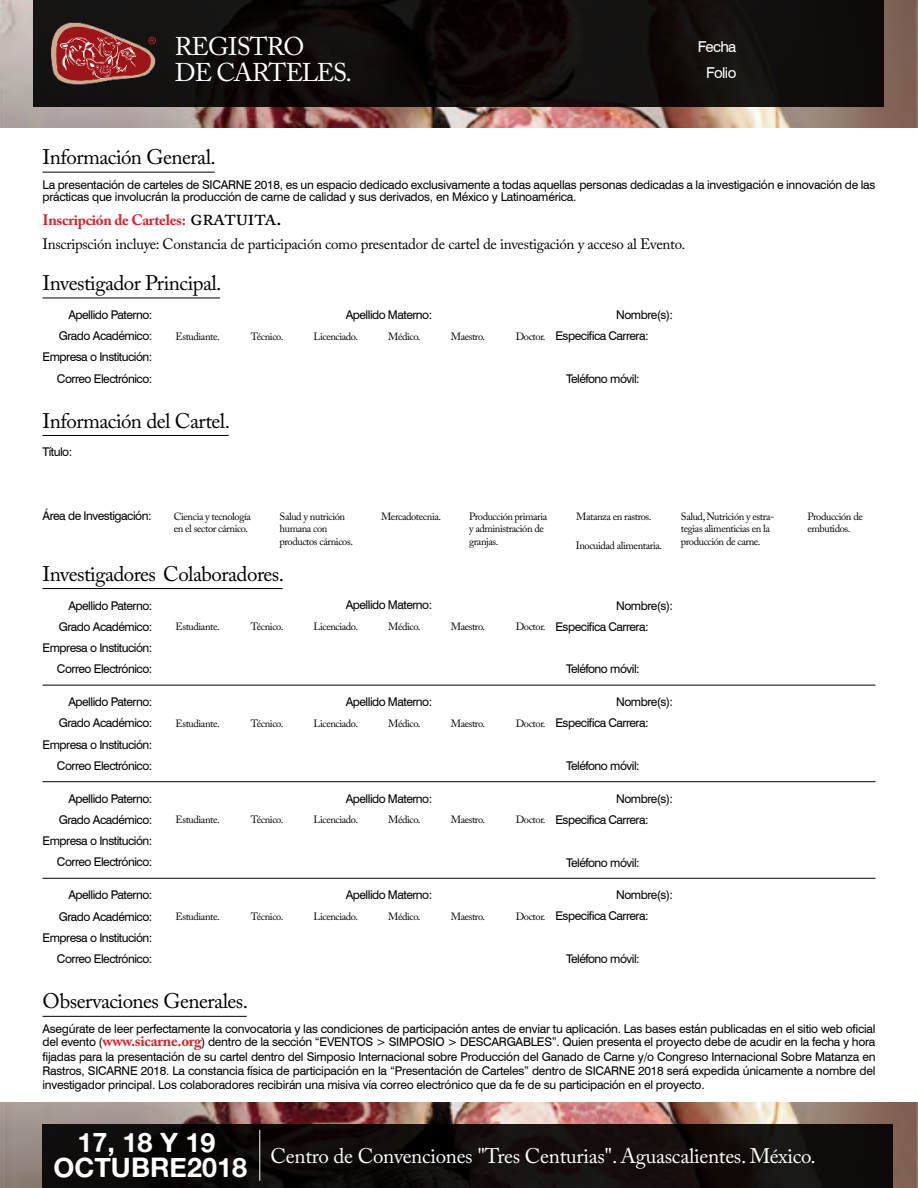
<style>
.page{position:relative;width:918px;height:1188px;background:#fff}
.page>*{position:absolute;margin:0;border:0;box-sizing:border-box;transform-origin:0 0}
.t1{font:27px/25.5px "Alte Haas Grotesk Bold";color:#fff;text-align:center}
.t2{font:25.5px/25.5px "Adobe Caslon Pro";letter-spacing:-.04em;color:#fff}
.t3{font:21px "Adobe Caslon Pro";letter-spacing:-.025em;color:#000}
.t4{font:21px "Adobe Caslon Pro";letter-spacing:-.015em;color:#fff}
.t5{font:15px/24px "Adobe Caslon Pro";letter-spacing:-.02em;color:#000}
.t6{font:15px "Swiss 721 BT";letter-spacing:-.04em;color:#fff}
.t7{font:12px/14.2px "Swiss 721 BT";letter-spacing:-.04em;color:#000;text-align:justify}
.t8{font:12px/12px "Swiss 721 BT";letter-spacing:-.02em;color:#000}
.t9{font:10.5px/12.6px "Adobe Caslon Pro";letter-spacing:-.04em;color:#000}
.s1{font-weight:700;color:#d2232a}
.s2{font-size:22.5px}
.s3{font-family:"Adobe Caslon Pro";font-weight:700;font-size:15px;color:#d2232a}
</style>
<div class="page">
<img style="left:0;top:0;width:918px;height:128px">
<img style="left:0;top:1103px;width:918px;height:85px">
<svg style="left:43px;top:1124px;width:850px;height:64px;background:#0f0c0a"></svg>
<div style="left:34px;top:0;width:850px;height:106px;background:linear-gradient(to right,#110e0e,#100c0b)"></div>
<hr style="left:259px;top:1130px;width:1px;height:51px;background:#fff">
<img style="left:39px;top:20px;width:129px;height:64px">
<hr style="left:43px;top:172px;width:172px;height:1px;background:#000">
<hr style="left:43px;top:1016px;width:204px;height:1px;background:#000">
<hr style="left:43px;top:435px;width:186px;height:1px;background:#000">
<hr style="left:43px;top:298px;width:177px;height:1px;background:#000">
<hr style="left:43px;top:588px;width:240px;height:1px;background:#000">
<hr style="left:43px;top:685px;width:832px;height:1px;background:#000">
<hr style="left:43px;top:781px;width:832px;height:1px;background:#000">
<hr style="left:43px;top:878px;width:832px;height:1px;background:#000">
<h2 class="t2" style="left:175px;top:34px;width:178px">REGISTRO<br>de CARTELES.</h2>
<h3 class="t3" style="left:43px;top:145px;width:175px">Información General.</h3>
<p class="t6" style="left:698px;top:37px;width:40px">Fecha</p>
<p class="t6" style="left:706px;top:62px;width:32px">Folio</p>
<p class="t8" style="left:43px;top:178px;width:835px">La presentación de carteles de SICARNE 2018, es un espacio dedicado exclusivamente a todas aquellas personas dedicadas a la investigación e innovación de las prácticas que involucrán la producción de carne de calidad y sus derivados, en México y Latinoamérica.</p>
<p class="t5" style="left:43px;top:208px;width:644px"><span class="s1">Inscripción de Carteles:</span> <span class="s2">Gratuita.<br></span>Inscripsción incluye: Constancia de participación como presentador de cartel de investigación y acceso al Evento.</p>
<h3 class="t3" style="left:43px;top:271px;width:181px">Investigador Principal.</h3>
<p class="t7" style="left:68px;top:307px;width:86px">Apellido Paterno:</p>
<p class="t7" style="left:59px;top:328px;width:95px">Grado Académico:</p>
<p class="t7" style="left:43px;top:350px;width:112px">Empresa o Institución:</p>
<p class="t7" style="left:57px;top:371px;width:97px">Correo Electrónico:</p>
<p class="t9" style="left:176px;top:330px;width:46px">Estudiante.</p>
<h3 class="t3" style="left:43px;top:408px;width:189px">Información del Cartel.</h3>
<p class="t7" style="left:43px;top:444px;width:31px">Título:</p>
<p class="t9" style="left:251px;top:330px;width:34px">Técnico.</p>
<p class="t7" style="left:346px;top:307px;width:88px">Apellido Materno:</p>
<p class="t9" style="left:314px;top:330px;width:46px">Licenciado.</p>
<p class="t9" style="left:388px;top:330px;width:34px">Médico.</p>
<p class="t9" style="left:451px;top:330px;width:36px">Maestro.</p>
<p class="t9" style="left:516px;top:330px;width:31px">Doctor.</p>
<p class="t7" style="left:616px;top:307px;width:58px">Nombre(s):</p>
<p class="t7" style="left:555px;top:328px;width:95px">Especifica Carrera:</p>
<p class="t7" style="left:566px;top:371px;width:75px">Teléfono móvil:</p>
<p class="t7" style="left:43px;top:508px;width:111px">Área de Investigación:</p>
<p class="t9" style="left:174px;top:510px;width:79px">Ciencia y tecnología en el sector cárnico.</p>
<p class="t9" style="left:280px;top:510px;width:75px">Salud y nutrición humana con productos cárnicos.</p>
<p class="t9" style="left:381px;top:510px;width:62px">Mercadotecnia.</p>
<p class="t9" style="left:469px;top:510px;width:80px">Producción primaria y administración de granjas.</p>
<p class="t9" style="left:576px;top:510px;width:77px">Matanza en rastros.</p>
<p class="t9" style="left:576px;top:539px;width:88px">Inocuidad alimentaria.</p>
<h3 class="t3" style="left:43px;top:561px;width:243px">Investigadores Colaboradores.</h3>
<p class="t7" style="left:68px;top:598px;width:86px">Apellido Paterno:</p>
<p class="t7" style="left:346px;top:598px;width:88px">Apellido Materno:</p>
<p class="t7" style="left:616px;top:598px;width:58px">Nombre(s):</p>
<p class="t7" style="left:59px;top:619px;width:95px">Grado Académico:</p>
<p class="t9" style="left:176px;top:620px;width:46px">Estudiante.</p>
<p class="t9" style="left:251px;top:620px;width:34px">Técnico.</p>
<p class="t9" style="left:314px;top:620px;width:46px">Licenciado.</p>
<p class="t9" style="left:388px;top:620px;width:34px">Médico.</p>
<p class="t9" style="left:451px;top:620px;width:36px">Maestro.</p>
<p class="t9" style="left:516px;top:620px;width:31px">Doctor.</p>
<p class="t7" style="left:555px;top:619px;width:95px">Especifica Carrera:</p>
<p class="t7" style="left:43px;top:640px;width:112px">Empresa o Institución:</p>
<p class="t7" style="left:57px;top:661px;width:97px">Correo Electrónico:</p>
<p class="t7" style="left:566px;top:661px;width:75px">Teléfono móvil:</p>
<p class="t9" style="left:681px;top:510px;width:95px">Salud, Nutrición y estra&shy;tegias alimenticias en la producción de carne.</p>
<p class="t7" style="left:68px;top:694px;width:86px">Apellido Paterno:</p>
<p class="t7" style="left:346px;top:694px;width:88px">Apellido Materno:</p>
<p class="t7" style="left:616px;top:694px;width:58px">Nombre(s):</p>
<p class="t7" style="left:59px;top:716px;width:95px">Grado Académico:</p>
<p class="t9" style="left:176px;top:717px;width:46px">Estudiante.</p>
<p class="t9" style="left:251px;top:717px;width:34px">Técnico.</p>
<p class="t9" style="left:314px;top:717px;width:46px">Licenciado.</p>
<p class="t9" style="left:388px;top:717px;width:34px">Médico.</p>
<p class="t9" style="left:451px;top:717px;width:36px">Maestro.</p>
<p class="t9" style="left:516px;top:717px;width:31px">Doctor.</p>
<p class="t7" style="left:555px;top:715px;width:95px">Especifica Carrera:</p>
<p class="t7" style="left:43px;top:737px;width:112px">Empresa o Institución:</p>
<p class="t7" style="left:57px;top:758px;width:97px">Correo Electrónico:</p>
<p class="t7" style="left:566px;top:758px;width:75px">Teléfono móvil:</p>
<p class="t7" style="left:68px;top:791px;width:86px">Apellido Paterno:</p>
<p class="t7" style="left:346px;top:791px;width:88px">Apellido Materno:</p>
<p class="t7" style="left:616px;top:791px;width:58px">Nombre(s):</p>
<p class="t7" style="left:59px;top:812px;width:95px">Grado Académico:</p>
<p class="t9" style="left:176px;top:813px;width:46px">Estudiante.</p>
<p class="t9" style="left:251px;top:813px;width:34px">Técnico.</p>
<p class="t9" style="left:314px;top:813px;width:46px">Licenciado.</p>
<p class="t9" style="left:388px;top:813px;width:34px">Médico.</p>
<p class="t9" style="left:451px;top:813px;width:36px">Maestro.</p>
<p class="t9" style="left:516px;top:813px;width:31px">Doctor.</p>
<p class="t7" style="left:555px;top:812px;width:95px">Especifica Carrera:</p>
<p class="t7" style="left:43px;top:833px;width:112px">Empresa o Institución:</p>
<p class="t7" style="left:57px;top:855px;width:97px">Correo Electrónico:</p>
<p class="t7" style="left:566px;top:855px;width:75px">Teléfono móvil:</p>
<p class="t7" style="left:68px;top:887px;width:86px">Apellido Paterno:</p>
<p class="t7" style="left:346px;top:887px;width:88px">Apellido Materno:</p>
<p class="t7" style="left:616px;top:887px;width:58px">Nombre(s):</p>
<p class="t7" style="left:59px;top:909px;width:95px">Grado Académico:</p>
<p class="t9" style="left:176px;top:910px;width:46px">Estudiante.</p>
<p class="t9" style="left:251px;top:910px;width:34px">Técnico.</p>
<p class="t9" style="left:314px;top:910px;width:46px">Licenciado.</p>
<p class="t9" style="left:388px;top:910px;width:34px">Médico.</p>
<p class="t9" style="left:451px;top:910px;width:36px">Maestro.</p>
<p class="t9" style="left:516px;top:910px;width:31px">Doctor.</p>
<p class="t7" style="left:555px;top:908px;width:95px">Especifica Carrera:</p>
<p class="t7" style="left:43px;top:930px;width:112px">Empresa o Institución:</p>
<p class="t7" style="left:57px;top:951px;width:97px">Correo Electrónico:</p>
<p class="t7" style="left:566px;top:951px;width:75px">Teléfono móvil:</p>
<h3 class="t3" style="left:43px;top:988px;width:207px">Observaciones Generales.</h3>
<p class="t9" style="left:807px;top:510px;width:57px">Producción de embutidos.</p>
<p class="t7" style="left:43px;top:1021px;width:835px">Asegúrate de leer perfectamente la convocatoria y las condiciones de participación antes de enviar tu aplicación. Las bases están publicadas en el sitio web oficial del evento (<span class="s3">www.sicarne.org</span>) dentro de la sección “EVENTOS &gt; SIMPOSIO &gt; DESCARGABLES”. Quien presenta el proyecto debe de acudir en la fecha y hora fijadas para la presentación de su cartel dentro del Simposio Internacional sobre Producción del Ganado de Carne y/o Congreso Internacional Sobre Matanza en Rastros, SICARNE 2018. La constancia física de participación en la “Presentación de Carteles” dentro de SICARNE 2018 será expedida únicamente a nombre del investigador principal. Los colaboradores recibirán una misiva vía correo electrónico que da fe de su participación en el proyecto.</p>
<h1 class="t1" style="left:53px;top:1129px;width:195px">17, 18 Y 19<br>OCTUBRE2018</h1>
<h3 class="t4" style="left:271px;top:1144px;width:547px">Centro de Convenciones "Tres Centurias". Aguascalientes. México.</h3>
</div>
